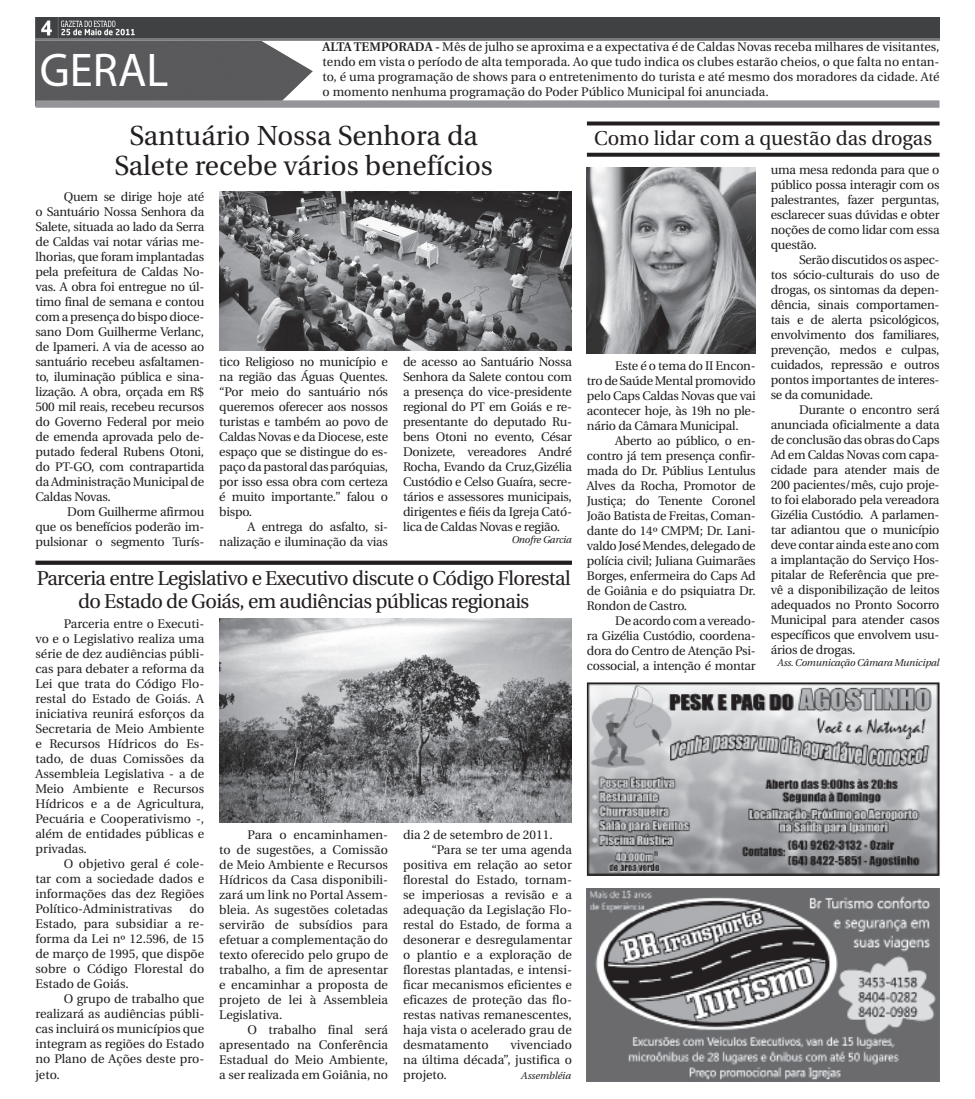
<style>
.page{position:relative;width:975px;height:1099px;background:#fff}
.page>*{position:absolute;margin:0;border:0;box-sizing:border-box;transform-origin:0 0}
.t1{font:47.5px "Myriad Pro";color:#fff}
.Corpo_de_Texto{font:27.5px "Utopia";color:#231f20}
.Corpo_de_Texto-2{font:20px/22.5px "Utopia";letter-spacing:-.03em;color:#231f20;text-align:center}
.Corpo_de_Texto-3{font:20px "Utopia";color:#231f20}
.Corpo_de_Texto-4{font:12.5px/15px "Utopia";color:#231f20;text-align:justify}
.Corpo_de_Texto-5{font:12.5px/15px "Utopia";letter-spacing:-.02em;color:#231f20;text-align:right}
.t2{font:italic 10px "Utopia";letter-spacing:-.02em;color:#231f20}
.t3{font:italic 10px "Utopia";color:#231f20}
.s1{font-weight:600}
</style>
<div class="page">
<img style="left:35px;top:40px;width:277px;height:60px">
<div style="left:35px;top:100px;width:904px;height:8px;background:#939598"></div>
<img style="left:35px;top:18px;width:904px;height:22px">
<img style="left:587px;top:888px;width:352px;height:193px">
<img style="left:589px;top:684px;width:348px;height:189px">
<div style="left:587px;top:682px;width:352px;height:193px;border:1px solid #231f20"></div>
<img style="left:219px;top:191px;width:353px;height:159px">
<img style="left:587px;top:168px;width:168px;height:185px">
<div style="left:587px;top:121px;width:352px;height:4px;border:1px solid #231f20"></div>
<div style="left:587px;top:153px;width:352px;height:4px;border:1px solid #231f20"></div>
<hr style="left:36px;top:561px;width:535px;height:3px;background:#231f20">
<div style="left:35px;top:560px;width:537px;height:5px;border:1px solid #231f20"></div>
<img style="left:219px;top:618px;width:353px;height:204px">
<p class="t1" style="left:40px;top:40px;width:130px">GERAL</p>
<p class="Corpo_de_Texto-4" style="left:322px;top:40px;width:618px"><span class="s1">ALTA TEMPORADA -</span> Mês de julho se aproxima e a expectativa é de Caldas Novas receba milhares de visitantes, tendo em vista o período de alta temporada. Ao que tudo indica os clubes estarão cheios, o que falta no entan&shy;to, é uma programação de shows para o entretenimento do turista e até mesmo dos moradores da cidade. Até o momento nenhuma programação do Poder Público Municipal foi anunciada.</p>
<p class="Corpo_de_Texto" style="left:129px;top:121px;width:350px">Santuário Nossa Senhora da</p>
<p class="Corpo_de_Texto" style="left:114px;top:151px;width:380px">Salete recebe vários benefícios</p>
<p class="Corpo_de_Texto-4" style="left:35px;top:189px;width:170px;text-indent:28px">Quem se dirige hoje até o Santuário Nossa Senhora da Salete, situada ao lado da Serra de Caldas vai notar várias me&shy;lhorias, que foram implantadas pela prefeitura de Caldas No&shy;vas. A obra foi entregue no úl&shy;timo final de semana e contou com a presença do bispo dioce&shy;sano Dom Guilherme Verlanc, de Ipameri. A via de acesso ao santuário recebeu asfaltamen&shy;to, iluminação pública e sina&shy;lização. A obra, orçada em R$ 500 mil reais, recebeu recursos do Governo Federal por meio de emenda aprovada pelo de&shy;putado federal Rubens Otoni, do PT-GO, com contrapartida da Administração Municipal de Caldas Novas.</p>
<p class="Corpo_de_Texto-4" style="left:35px;top:504px;width:170px;text-indent:32px">Dom Guilherme afirmou que os benefícios poderão im&shy;pulsionar o segmento Turís-</p>
<p class="Corpo_de_Texto-3" style="left:594px;top:127px;width:339px">Como lidar com a questão das drogas</p>
<p class="Corpo_de_Texto-4" style="left:770px;top:162px;width:170px">uma mesa redonda para que o público possa interagir com os palestrantes, fazer perguntas, esclarecer suas dúvidas e obter noções de como lidar com essa questão.</p>
<p class="Corpo_de_Texto-4" style="left:770px;top:252px;width:170px;text-indent:28px">Serão discutidos os aspec&shy;tos sócio-culturais do uso de drogas, os sintomas da depen&shy;dência, sinais comportamen&shy;tais e de alerta psicológicos, envolvimento dos familiares, prevenção, medos e culpas, cuidados, repressão e outros pontos importantes de interes&shy;se da comunidade.</p>
<p class="Corpo_de_Texto-4" style="left:770px;top:402px;width:170px;text-indent:28px">Durante o encontro será anunciada oficialmente a data de conclusão das obras do Caps Ad em Caldas Novas com capa&shy;cidade para atender mais de 200 pacientes/mês, cujo proje&shy;to foi elaborado pela vereadora Gizélia Custódio. A parlamen&shy;tar adiantou que o município deve contar ainda este ano com a implantação do Serviço Hos&shy;pitalar de Referência que pre&shy;vê a disponibilização de leitos adequados no Pronto Socorro Municipal para atender casos específicos que envolvem usu&shy;ários de drogas.</p>
<p class="t2" style="left:777px;top:657px;width:163px">Ass. Comunicação Câmara Municipal</p>
<p class="Corpo_de_Texto-4" style="left:219px;top:354px;width:170px">tico Religioso no município e na região das Águas Quentes. “Por meio do santuário nós queremos oferecer aos nossos turistas e também ao povo de Caldas Novas e da Diocese, este espaço que se distingue do es&shy;paço da pastoral das paróquias, por isso essa obra com certeza é muito importante.” falou o bispo.</p>
<p class="Corpo_de_Texto-5" style="left:219px;top:519px;width:170px">A entrega do asfalto, si&shy;nalização e iluminação da vias</p>
<p class="Corpo_de_Texto-4" style="left:403px;top:354px;width:170px">de acesso ao Santuário Nossa Senhora da Salete contou com a presença do vice-presidente regional do PT em Goiás e re&shy;presentante do deputado Ru&shy;bens Otoni no evento, César Donizete, vereadores André Rocha, Evando da Cruz,Gizélia Custódio e Celso Guaíra, secre&shy;tários e assessores municipais, dirigentes e fiéis da Igreja Cató&shy;lica de Caldas Novas e região.</p>
<p class="t2" style="left:511px;top:534px;width:62px">Onofre Garcia</p>
<p class="Corpo_de_Texto-4" style="left:587px;top:358px;width:170px;text-indent:28px">Este é o tema do II Encon&shy;tro de Saúde Mental promovido pelo Caps Caldas Novas que vai acontecer hoje, às 19h no ple&shy;nário da Câmara Municipal.</p>
<p class="Corpo_de_Texto-4" style="left:587px;top:433px;width:170px;text-indent:28px">Aberto ao público, o en&shy;contro já tem presença confir&shy;mada do Dr. Públius Lentulus Alves da Rocha, Promotor de Justiça; do Tenente Coronel João Batista de Freitas, Coman&shy;dante do 14º CMPM; Dr. Lani&shy;valdo José Mendes, delegado de polícia civil; Juliana Guimarães Borges, enfermeira do Caps Ad de Goiânia e do psiquiatra Dr.<br>Rondon de Castro.</p>
<p class="Corpo_de_Texto-4" style="left:587px;top:613px;width:170px;text-indent:28px">De acordo com a vereado&shy;ra Gizélia Custódio, coordena&shy;dora do Centro de Atenção Psi&shy;cossocial, a intenção é montar</p>
<p class="Corpo_de_Texto-2" style="left:37px;top:567px;width:535px">Parceria entre Legislativo e Executivo discute o Código Florestal do Estado de Goiás, em audiências públicas regionais</p>
<p class="Corpo_de_Texto-4" style="left:35px;top:616px;width:170px;text-indent:28px">Parceria entre o Executi&shy;vo e o Legislativo realiza uma série de dez audiências públi&shy;cas para debater a reforma da Lei que trata do Código Flo&shy;restal do Estado de Goiás. A iniciativa reunirá esforços da Secretaria de Meio Ambiente e Recursos Hídricos do Es&shy;tado, de duas Comissões da Assembleia Legislativa - a de Meio Ambiente e Recursos Hídricos e a de Agricultura, Pecuária e Cooperativismo -, além de entidades públicas e privadas.</p>
<p class="Corpo_de_Texto-4" style="left:35px;top:856px;width:170px;text-indent:28px">O objetivo geral é cole&shy;tar com a sociedade dados e informações das dez Regiões Político-Administrativas</p>
<p class="Corpo_de_Texto-4" style="left:219px;top:827px;width:170px;text-indent:28px">Para o encaminhamen&shy;to de sugestões, a Comissão de Meio Ambiente e Recursos Hídricos da Casa disponibili&shy;zará um link no Portal Assem&shy;bleia. As sugestões coletadas servirão de subsídios para efetuar a complementação do texto oferecido pelo grupo de trabalho, a fim de apresentar e encaminhar a proposta de projeto de lei à Assembleia Legislativa.</p>
<p class="Corpo_de_Texto-4" style="left:219px;top:1022px;width:170px;text-indent:28px">O trabalho final será apresentado na Conferência Estadual do Meio Ambiente, a ser realizada em Goiânia, no</p>
<p class="Corpo_de_Texto-4" style="left:403px;top:827px;width:151px">dia 2 de setembro de 2011.</p>
<p class="Corpo_de_Texto-4" style="left:431px;top:842px;width:142px">“Para se ter uma agenda</p>
<p class="Corpo_de_Texto-4" style="left:403px;top:857px;width:170px">positiva em relação ao setor</p>
<p class="Corpo_de_Texto-4" style="left:403px;top:872px;width:170px">florestal do Estado, tornam-</p>
<p class="Corpo_de_Texto-4" style="left:403px;top:887px;width:170px">se imperiosas a revisão e a</p>
<p class="Corpo_de_Texto-4" style="left:403px;top:902px;width:170px">adequação da Legislação Flo-</p>
<p class="Corpo_de_Texto-4" style="left:403px;top:917px;width:170px">restal do Estado, de forma a</p>
<p class="Corpo_de_Texto-4" style="left:403px;top:932px;width:170px">desonerar e desregulamentar</p>
<p class="Corpo_de_Texto-4" style="left:403px;top:947px;width:170px">o plantio e a exploração de</p>
<p class="Corpo_de_Texto-4" style="left:403px;top:962px;width:170px">florestas plantadas, e intensi-</p>
<p class="Corpo_de_Texto-4" style="left:403px;top:977px;width:170px">ficar mecanismos eficientes e</p>
<p class="Corpo_de_Texto-4" style="left:403px;top:992px;width:170px">eficazes de proteção das flo-</p>
<p class="Corpo_de_Texto-4" style="left:403px;top:1007px;width:170px">restas nativas remanescentes,</p>
<p class="Corpo_de_Texto-4" style="left:403px;top:1022px;width:170px">haja vista o acelerado grau de</p>
<p class="Corpo_de_Texto-4" style="left:403px;top:1037px;width:87px">desmatamento</p>
<p class="Corpo_de_Texto-4" style="left:35px;top:901px;width:170px;text-indent:154px">do Estado, para subsidiar a re&shy;forma da Lei nº 12.596, de 15 de março de 1995, que dispõe sobre o Código Florestal do Estado de Goiás.</p>
<p class="Corpo_de_Texto-4" style="left:35px;top:991px;width:170px;text-indent:28px">O grupo de trabalho que realizará as audiências públi&shy;cas incluirá os municípios que integram as regiões do Estado no Plano de Ações deste pro&shy;jeto.</p>
<p class="Corpo_de_Texto-4" style="left:403px;top:1037px;width:170px;text-indent:107px">vivenciado na última década”, justifica o projeto.</p>
<p class="t3" style="left:521px;top:1069px;width:51px">Assembléia</p>
</div>
